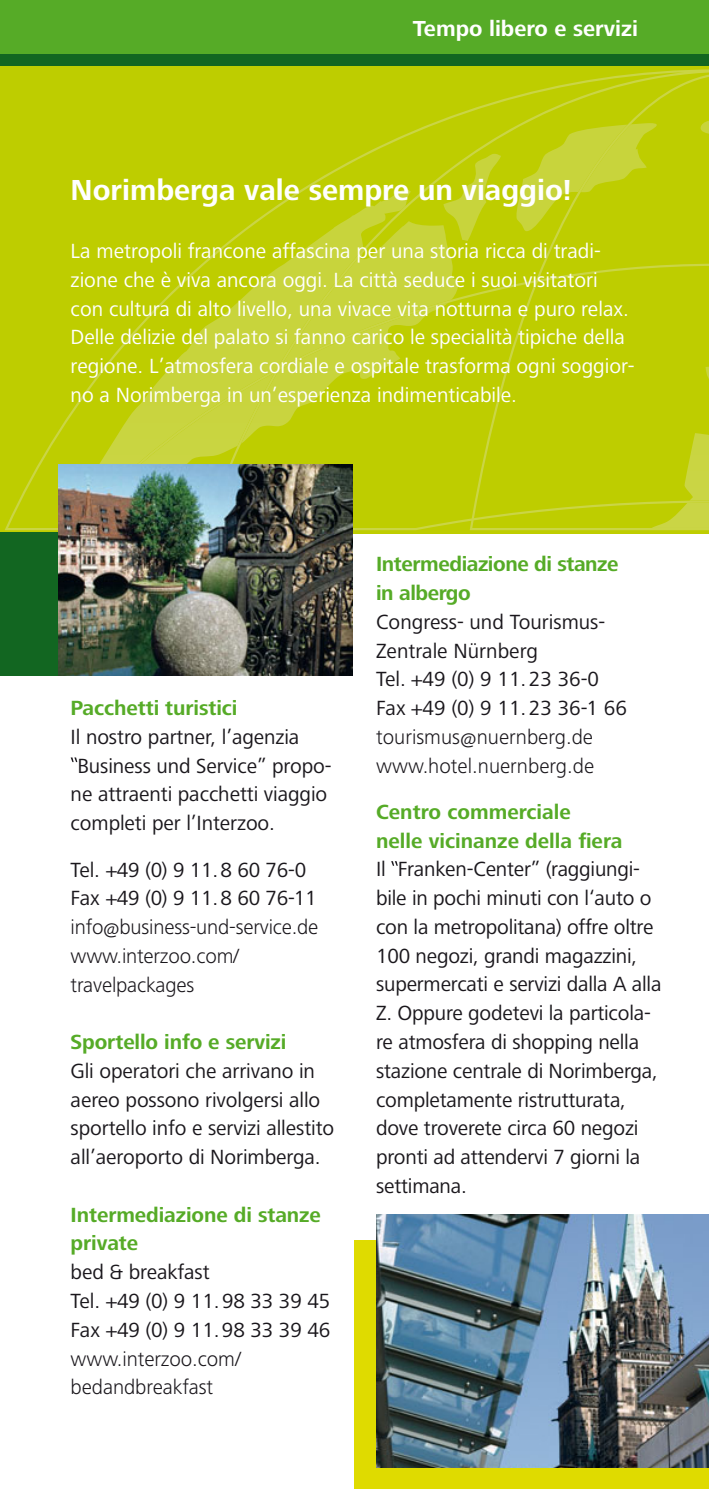
<style>
.page{position:relative;width:709px;height:1489px;background:#fff}
.page>*{position:absolute;margin:0;border:0;box-sizing:border-box;transform-origin:0 0}
.t1{font:700 30px "Frutiger Next LT";color:#fff}
.t2{font:700 22.5px "Frutiger Next LT";color:#fff}
.t3{font:21.25px/28.8px "Frutiger Next LT";letter-spacing:-.01em;color:#1a171c}
.t4{font:21.25px/28.8px "Frutiger Next LT";color:#fff}
.t5{font:700 21.25px/28.8px "Frutiger Next LT";letter-spacing:-.005em;color:#56ab27}
.t6{font:300 21.25px/28.8px "Frutiger Next LT";letter-spacing:-.005em;color:#1a171c}
</style>
<div class="page">
<div style="left:0;top:53px;width:709px;height:13px;background:#126621"></div>
<div style="left:354px;top:1240px;width:355px;height:248px;background:#dfdb00"></div>
<div style="left:0;top:0;width:709px;height:53px;background:#56ab27"></div>
<div style="left:0;top:531px;width:58px;height:144px;background:#126621"></div>
<img style="left:376px;top:1214px;width:333px;height:253px">
<svg style="left:5px;top:69px;width:704px;height:461px;background:#bfce0b"></svg>
<img style="left:58px;top:464px;width:294px;height:211px">
<svg style="left:71px;top:757px;width:6px;height:5px"></svg>
<svg style="left:391px;top:861px;width:7px;height:4px"></svg>
<p class="t2" style="left:412px;top:20px;width:227px">Tempo libero e servizi</p>
<h1 class="t1" style="left:71px;top:179px;width:502px">Norimberga vale sempre un viaggio!</h1>
<p class="t4" style="left:71px;top:238px;width:565px">La metropoli francone affascina per una storia ricca di tradi&shy;zione che è viva ancora oggi. La città seduce i suoi visitatori con cultura di alto livello, una vivace vita notturna e puro relax.<br>Delle delizie del palato si fanno carico le specialità tipiche della regione. L’atmosfera cordiale e ospitale trasforma ogni soggior&shy;no a Norimberga in un’esperienza indimenticabile.</p>
<p class="t5" style="left:71px;top:695px;width:168px">Pacchetti turistici</p>
<p class="t3" style="left:71px;top:724px;width:230px">Il nostro partner, l’agenzia</p>
<p class="t3" style="left:77px;top:753px;width:256px">Business und Service” propo-</p>
<p class="t3" style="left:71px;top:781px;width:258px">ne attraenti pacchetti viaggio</p>
<p class="t3" style="left:71px;top:810px;width:206px">completi per l’Interzoo.</p>
<p class="t3" style="left:71px;top:856px;width:247px">Tel. +49 (0) 9 11. 8 60 76-0<br>Fax +49 (0) 9 11. 8 60 76-11</p>
<p class="t6" style="left:71px;top:914px;width:249px">info@business-und-service.de www.interzoo.com/ travelpackages</p>
<p class="t5" style="left:71px;top:1029px;width:217px">Sportello info e servizi</p>
<p class="t3" style="left:71px;top:1058px;width:265px">Gli operatori che arrivano in aereo possono rivolgersi allo sportello info e servizi allestito all’aeroporto di Norimberga.</p>
<p class="t5" style="left:71px;top:1201px;width:252px">Intermediazione di stanze private</p>
<p class="t3" style="left:71px;top:1259px;width:261px">bed &amp; breakfast<br>Tel. +49 (0) 9 11. 98 33 39 45<br>Fax +49 (0) 9 11. 98 33 39 46</p>
<p class="t6" style="left:71px;top:1345px;width:172px">www.interzoo.com/ bedandbreakfast</p>
<p class="t5" style="left:376px;top:551px;width:244px">Intermediazione di stanze in albergo</p>
<p class="t3" style="left:376px;top:609px;width:252px">Congress- und Tourismus-<br>Zentrale Nürnberg<br>Tel. +49 (0) 9 11. 23 36-0<br>Fax +49 (0) 9 11. 23 36-1 66</p>
<p class="t6" style="left:376px;top:724px;width:220px">tourismus@nuernberg.de www.hotel.nuernberg.de</p>
<p class="t5" style="left:376px;top:799px;width:248px">Centro commerciale nelle vicinanze della fiera</p>
<p class="t3" style="left:376px;top:856px;width:287px">Il Franken-Center” (raggiungi&shy;bile in pochi minuti con l‘auto o con la metropolitana) offre oltre<br>100 negozi, grandi magazzini, supermercati e servizi dalla A alla<br>Z. Oppure godetevi la particola&shy;re atmosfera di shopping nella stazione centrale di Norimberga, completamente ristrutturata, dove troverete circa 60 negozi pronti ad attendervi 7 giorni la settimana.</p>
</div>
